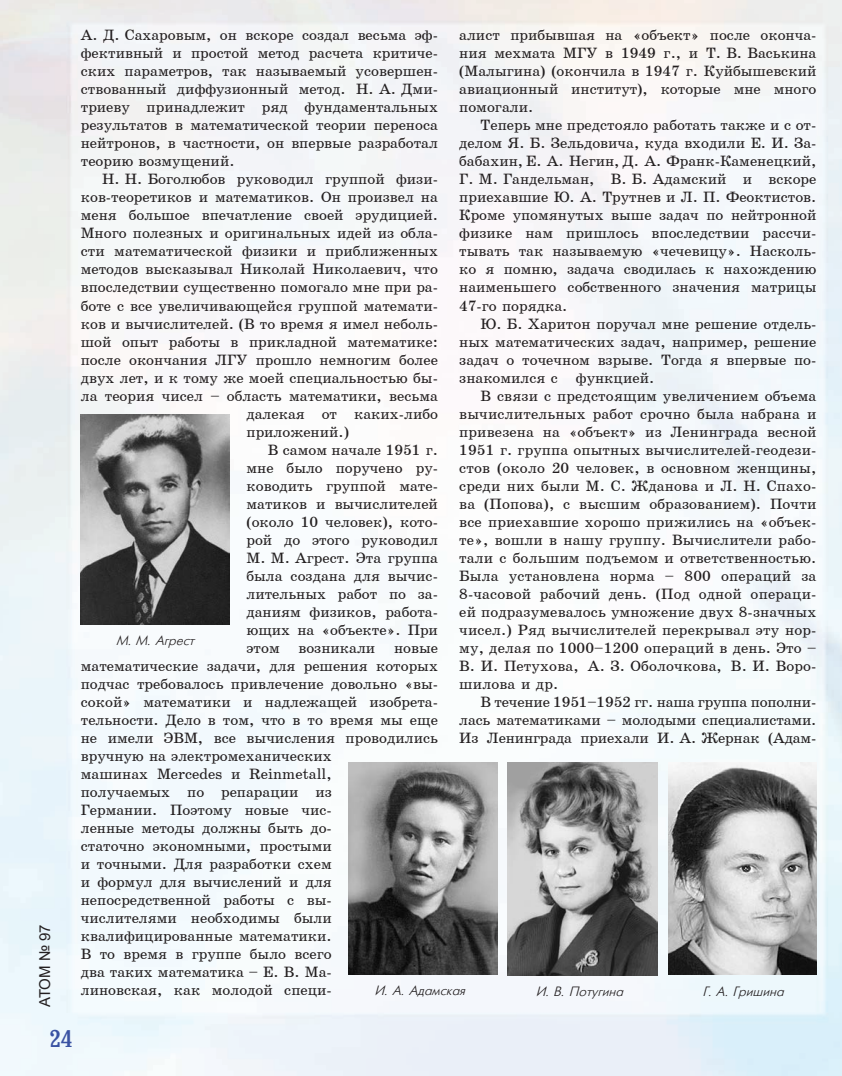
<style>
.page{position:relative;width:842px;height:1076px;background:#fff}
.page>*{position:absolute;margin:0;border:0;box-sizing:border-box;transform-origin:0 0}
.t1{font:24px "Bruskovaya Plain";color:#3a53a3}
.Основной_текст{font:15px/18px "School";color:#231f20;text-align:justify}
.t2{font:15px "Arial";letter-spacing:-.025em;color:#231f20}
.Podpis_pod_foto{font:italic 13.5px "Futuris";color:#231f20}
</style>
<div class="page">
<img style="left:0;top:0;width:842px;height:1076px">
<img style="left:81px;top:414px;width:148px;height:211px">
<img style="left:349px;top:762px;width:148px;height:212px">
<img style="left:508px;top:762px;width:150px;height:213px">
<img style="left:668px;top:762px;width:149px;height:213px">
<p class="t2" style="left:35px;top:1007px;width:84px;rotate:-90deg">АТОМ № 97</p>
<h1 class="t1" style="left:50px;top:1026px;width:24px">24</h1>
<p class="Основной_текст" style="left:81px;top:26px;width:359px">А. Д. Сахаровым, он вскоре создал весьма эф&shy;фективный и простой метод расчета критиче&shy;ских параметров, так называемый усовершен&shy;ствованный диффузионный метод. Н. А. Дми&shy;триеву принадлежит ряд фундаментальных результатов в математической теории переноса нейтронов, в частности, он впервые разработал теорию возмущений.</p>
<p class="Основной_текст" style="left:102px;top:170px;width:337px">Н. Н. Боголюбов руководил группой физи-</p>
<p class="Основной_текст" style="left:81px;top:188px;width:359px">ков-теоретиков и математиков. Он произвел на</p>
<p class="Основной_текст" style="left:81px;top:206px;width:359px">меня большое впечатление своей эрудицией.</p>
<p class="Основной_текст" style="left:81px;top:224px;width:359px">Много полезных и оригинальных идей из обла-</p>
<p class="Основной_текст" style="left:81px;top:242px;width:359px">сти математической физики и приближенных</p>
<p class="Основной_текст" style="left:81px;top:260px;width:359px">методов высказывал Николай Николаевич, что</p>
<p class="Основной_текст" style="left:81px;top:278px;width:359px">впоследствии существенно помогало мне при ра-</p>
<p class="Основной_текст" style="left:81px;top:296px;width:359px">боте с все увеличивающейся группой математи-</p>
<p class="Основной_текст" style="left:81px;top:314px;width:359px">ков и вычислителей. (В то время я имел неболь-</p>
<p class="Основной_текст" style="left:81px;top:332px;width:359px">шой опыт работы в прикладной математике:</p>
<p class="Основной_текст" style="left:81px;top:350px;width:359px">после окончания ЛГУ прошло немногим более</p>
<p class="Основной_текст" style="left:81px;top:368px;width:359px">двух лет, и к тому же моей специальностью бы-</p>
<p class="Основной_текст" style="left:81px;top:386px;width:359px">ла теория чисел – область математики, весьма</p>
<p class="Основной_текст" style="left:246px;top:404px;width:193px">далекая от каких-либо</p>
<p class="Основной_текст" style="left:246px;top:422px;width:104px">приложений.)</p>
<p class="Основной_текст" style="left:268px;top:440px;width:172px">В самом начале 1951 г.</p>
<p class="Основной_текст" style="left:246px;top:458px;width:193px">мне было поручено ру-</p>
<p class="Основной_текст" style="left:246px;top:476px;width:193px">ководить группой мате-</p>
<p class="Основной_текст" style="left:246px;top:494px;width:193px">матиков и вычислителей</p>
<p class="Основной_текст" style="left:246px;top:512px;width:193px">(около 10 человек), кото-</p>
<p class="Основной_текст" style="left:246px;top:530px;width:193px">рой до этого руководил</p>
<p class="Основной_текст" style="left:246px;top:548px;width:193px">М. М. Агрест. Эта группа</p>
<p class="Основной_текст" style="left:246px;top:566px;width:193px">была создана для вычис-</p>
<p class="Основной_текст" style="left:246px;top:584px;width:193px">лительных работ по за-</p>
<p class="Основной_текст" style="left:246px;top:602px;width:193px">даниям физиков, работа-</p>
<p class="Основной_текст" style="left:246px;top:620px;width:193px">ющих на «объекте». При</p>
<p class="Основной_текст" style="left:246px;top:638px;width:193px">этом возникали новые</p>
<p class="Основной_текст" style="left:81px;top:656px;width:359px">математические задачи, для решения которых</p>
<p class="Основной_текст" style="left:81px;top:674px;width:359px">подчас требовалось привлечение довольно «вы-</p>
<p class="Основной_текст" style="left:81px;top:692px;width:359px">сокой» математики и надлежащей изобрета-</p>
<p class="Основной_текст" style="left:81px;top:710px;width:359px">тельности. Дело в том, что в то время мы еще</p>
<p class="Основной_текст" style="left:81px;top:728px;width:359px">не имели ЭВМ, все вычисления проводились</p>
<p class="Основной_текст" style="left:81px;top:746px;width:253px">вручную на электромеханических</p>
<p class="Основной_текст" style="left:81px;top:764px;width:253px">машинах Mercedes и Reinmetall,</p>
<p class="Основной_текст" style="left:81px;top:782px;width:253px">получаемых по репарации из</p>
<p class="Основной_текст" style="left:81px;top:800px;width:253px">Германии. Поэтому новые чис-</p>
<p class="Основной_текст" style="left:81px;top:818px;width:253px">ленные методы должны быть до-</p>
<p class="Основной_текст" style="left:81px;top:836px;width:253px">статочно экономными, простыми</p>
<p class="Основной_текст" style="left:81px;top:854px;width:253px">и точными. Для разработки схем</p>
<p class="Основной_текст" style="left:81px;top:872px;width:253px">и формул для вычислений и для</p>
<p class="Основной_текст" style="left:81px;top:890px;width:253px">непосредственной работы с вы-</p>
<p class="Основной_текст" style="left:81px;top:908px;width:253px">числителями необходимы были</p>
<p class="Основной_текст" style="left:81px;top:926px;width:253px">квалифицированные математики.</p>
<p class="Основной_текст" style="left:81px;top:944px;width:252px">В то время в группе было всего</p>
<p class="Основной_текст" style="left:81px;top:962px;width:253px">два таких математика – Е. В. Ма-</p>
<p class="Основной_текст" style="left:81px;top:980px;width:253px">линовская, как молодой специ-</p>
<p class="Основной_текст" style="left:459px;top:26px;width:359px">алист прибывшая на «объект» после оконча&shy;ния мехмата МГУ в 1949 г., и Т. В. Васькина (Малыгина) (окончила в 1947 г. Куйбышевский авиационный институт), которые мне много помогали.</p>
<p class="Основной_текст" style="left:459px;top:116px;width:359px;text-indent:21px">Теперь мне предстояло работать также и с от&shy;делом Я. Б. Зельдовича, куда входили Е. И. За&shy;бабахин, Е. А. Негин, Д. А. Франк-Каменецкий, Г. М. Гандельман, В. Б. Адамский и вскоре приехавшие Ю. А. Трутнев и Л. П. Феоктистов.<br>Кроме упомянутых выше задач по нейтронной физике нам пришлось впоследствии рассчи&shy;тывать так называемую «чечевицу». Насколь&shy;ко я помню, задача сводилась к нахождению наименьшего собственного значения матрицы 47-го порядка.</p>
<p class="Основной_текст" style="left:459px;top:314px;width:359px;text-indent:21px">Ю. Б. Харитон поручал мне решение отдель&shy;ных математических задач, например, решение задач о точечном взрыве. Тогда я впервые по&shy;знакомился с δ функцией.</p>
<p class="Основной_текст" style="left:459px;top:386px;width:359px;text-indent:21px">В связи с предстоящим увеличением объема вычислительных работ срочно была набрана и привезена на «объект» из Ленинграда весной 1951 г. группа опытных вычислителей-геодези&shy;стов (около 20 человек, в основном женщины, среди них были М. С. Жданова и Л. Н. Спахо&shy;ва (Попова), с высшим образованием). Почти все приехавшие хорошо прижились на «объек&shy;те», вошли в нашу группу. Вычислители рабо&shy;тали с большим подъемом и ответственностью.<br>Была установлена норма – 800 операций за 8-часовой рабочий день. (Под одной операци&shy;ей подразумевалось умножение двух 8-значных чисел.) Ряд вычислителей перекрывал эту нор&shy;му, делая по 1000–1200 операций в день. Это – В. И. Петухова, А. З. Оболочкова, В. И. Воро&shy;шилова и др.</p>
<p class="Основной_текст" style="left:459px;top:692px;width:359px;text-indent:21px">В течение 1951–1952 гг. наша группа пополни&shy;лась математиками – молодыми специалистами.<br>Из Ленинграда приехали И. А. Жернак (Адам-</p>
<p class="Podpis_pod_foto" style="left:116px;top:633px;width:80px">М. М. Агрест</p>
<p class="Podpis_pod_foto" style="left:374px;top:983px;width:92px">И. А. Адамская</p>
<p class="Podpis_pod_foto" style="left:536px;top:984px;width:89px">И. В. Потугина</p>
<p class="Podpis_pod_foto" style="left:703px;top:984px;width:83px">Г. А. Гришина</p>
</div>
